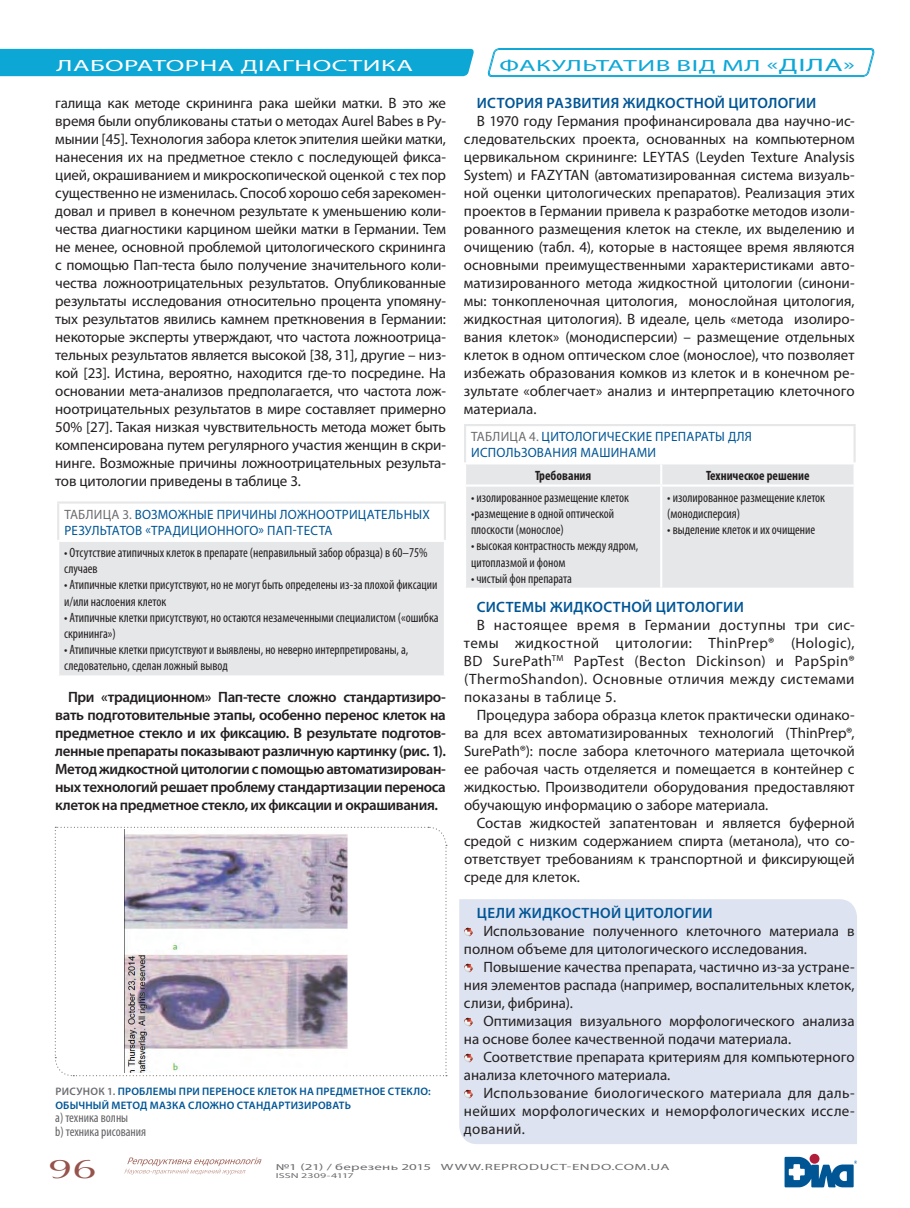
<style>
.page{position:relative;width:910px;height:1208px;background:#fff}
.page>*{position:absolute;margin:0;border:0;box-sizing:border-box;transform-origin:0 0}
.t1{font:27px "AG Opus High Resolution";color:#95534b;scale:1.67 1}
.t2{font:16.2px "Myriad Pro";letter-spacing:.02em;color:#fff;scale:1.67 1}
.t3{font:16.2px "Myriad Pro";letter-spacing:.02em;color:#0da7d6;scale:1.67 1}
.t4{font:15px/18px "Myriad Pro";color:#231f20;text-align:justify}
.t5{font:600 15px/18px "Myriad Pro";letter-spacing:-.025em;color:#231f20;text-align:justify}
.t6{font:600 15px "Myriad Pro";letter-spacing:.02em;color:#005595}
.t7{font:condensed 13.5px/16.2px "Myriad Pro";color:#231f20}
.t8{font:13.5px "Myriad Pro";letter-spacing:.105em;color:#005595}
.t9{font:condensed 13.5px/13.5px "Myriad Pro";color:#636366}
.t10{font:700 condensed 13.5px "Myriad Pro";color:#231f20}
.t11{font:13.5px "Myriad Pro";color:#6c6d70}
.t12{font:600 10.95px "Myriad Pro";color:#005595}
.t13{font:600 10.95px "Myriad Pro";letter-spacing:.03em;color:#6c6d70}
.t14{font:9px "Myriad Pro";letter-spacing:.025em;color:#6c6d70;scale:1.67 1}
.t15{font:7.2px "Myriad Pro";letter-spacing:.01em;color:#6c6d70;scale:1.67 1}
.s1{font-size:18px}
.s2{color:#005595}
.s3{color:#6c6d70}
</style>
<div class="page">
<div style="left:0;top:49px;width:474px;height:27px;background:#0da7d6"></div>
<svg style="left:487px;top:48px;width:388px;height:29px"></svg>
<svg style="left:784px;top:1156px;width:73px;height:31px"></svg>
<div style="left:810px;top:1153px;width:9px;height:10px;background:#b11e3c;border-radius:50%"></div>
<svg style="left:124px;top:1157px;width:138px;height:18px"></svg>
<div style="left:459px;top:899px;width:398px;height:245px;background:#dde3f0"></div>
<svg style="left:464px;top:927px;width:8px;height:9px"></svg>
<svg style="left:464px;top:963px;width:8px;height:9px"></svg>
<svg style="left:464px;top:1017px;width:8px;height:9px"></svg>
<svg style="left:464px;top:1053px;width:8px;height:9px"></svg>
<svg style="left:464px;top:1089px;width:8px;height:9px"></svg>
<div style="left:58px;top:541px;width:387px;height:135px;background:#e6e7e9"></div>
<hr style="left:57px;top:540px;width:389px;height:2px;background:#fff">
<hr style="left:57px;top:542px;width:2px;height:133px;background:#fff">
<hr style="left:444px;top:542px;width:2px;height:133px;background:#fff">
<hr style="left:57px;top:675px;width:389px;height:2px;background:#fff">
<hr style="left:57px;top:501px;width:389px;height:2px;background:#e6e7e9">
<hr style="left:57px;top:503px;width:2px;height:37px;background:#e6e7e9">
<hr style="left:444px;top:503px;width:2px;height:37px;background:#e6e7e9">
<div style="left:466px;top:464px;width:387px;height:123px;background:#e6e7e9"></div>
<hr style="left:660px;top:464px;width:2px;height:20px;background:#fff">
<hr style="left:464px;top:484px;width:197px;height:2px;background:#fff">
<hr style="left:661px;top:484px;width:195px;height:2px;background:#fff">
<hr style="left:660px;top:486px;width:2px;height:101px;background:#fff">
<hr style="left:464px;top:424px;width:197px;height:2px;background:#e6e7e9">
<hr style="left:464px;top:426px;width:2px;height:36px;background:#e6e7e9">
<hr style="left:661px;top:424px;width:195px;height:2px;background:#e6e7e9">
<hr style="left:853px;top:426px;width:3px;height:36px;background:#e6e7e9">
<svg style="left:54px;top:826px;width:393px;height:250px"></svg>
<p class="t2" style="left:56px;top:56px;width:215px">Лабораторна діагностика</p>
<p class="t3" style="left:499px;top:56px;width:214px">Факультатив від МЛ «<span class="s1">ДІЛА</span>»</p>
<p class="t4" style="left:55px;top:94px;width:392px">галища как методе скрининга рака шейки матки. В это же время были опубликованы статьи о методах Aurel Babes в Ру&shy;мынии [45]. Технология забора клеток эпителия шейки матки, нанесения их на предметное стекло с последующей фикса&shy;цией, окрашиванием и микроскопической оценкой с тех пор существенно не изменилась. Способ хорошо себя зарекомен&shy;довал и привел в конечном результате к уменьшению коли&shy;чества диагностики карцином шейки матки в Германии. Тем не менее, основной проблемой цитологического скрининга с помощью Пап-теста было получение значительного коли&shy;чества ложноотрицательных результатов. Опубликованные результаты исследования относительно процента упомяну&shy;тых результатов явились камнем преткновения в Германии: некоторые эксперты утверждают, что частота ложноотрица&shy;тельных результатов является высокой [38, 31], другие – низ&shy;кой [23]. Истина, вероятно, находится где-то посредине. На основании мета-анализов предполагается, что частота лож&shy;ноотрицательных результатов в мире составляет примерно 50% [27]. Такая низкая чувствительность метода может быть компенсирована путем регулярного участия женщин в скри&shy;нинге. Возможные причины ложноотрицательных результа&shy;тов цитологии приведены в таблице 3.</p>
<p class="t6" style="left:477px;top:93px;width:341px">ИСТОРИЯ РАЗВИТИЯ ЖИДКОСТНОЙ ЦИТОЛОГИИ</p>
<p class="t4" style="left:464px;top:112px;width:392px;text-indent:13px">В 1970 году Германия профинансировала два научно-ис&shy;следовательских проекта, основанных на компьютерном цервикальном скрининге: LEYTA S (Leyden Texture Analysis System) и FAZYTAN</p>
<p class="t4" style="left:464px;top:166px;width:392px;text-indent:130px">(автоматизированная система визуаль&shy;ной оценки цитологических препаратов). Реализация этих проектов в Германии привела к разработке методов изоли&shy;рованного размещения клеток на стекле, их выделению и очищению (табл. 4), которые в настоящее время являются основными преимущественными характеристиками авто&shy;матизированного метода жидкостной цитологии (синони&shy;мы: тонкопленочная цитология, монослойная цитология, жидкостная цитология). В идеале, цель «метода изолиро&shy;вания клеток» (монодисперсии) – размещение отдельных клеток в одном оптическом слое (монослое), что позволяет избежать образования комков из клеток и в конечном ре&shy;зультате «облегчает» анализ и интерпретацию клеточного материала.</p>
<p class="t11" style="left:471px;top:428px;width:78px">Таблица 4. <span class="s2">Цито</span></p>
<p class="t8" style="left:575px;top:428px;width:179px">логические препарат ы для</p>
<p class="t8" style="left:471px;top:444px;width:10px">испо</p>
<p class="t8" style="left:506px;top:444px;width:31px">льзова</p>
<p class="t8" style="left:553px;top:444px;width:39px">ния маши</p>
<p class="t8" style="left:620px;top:444px;width:19px">нами</p>
<p class="t10" style="left:535px;top:466px;width:58px">Требования</p>
<p class="t10" style="left:706px;top:466px;width:105px">Техническое решение</p>
<p class="t7" style="left:471px;top:489px;width:159px">• изолированное размещение клеток</p>
<p class="t7" style="left:471px;top:505px;width:145px">•размещение в одной оптической плоскости (монослое)</p>
<p class="t7" style="left:471px;top:537px;width:169px">• высокая контрастность между ядром, цитоплазмой и фоном</p>
<p class="t7" style="left:471px;top:570px;width:102px">• чистый фон препарата</p>
<p class="t7" style="left:667px;top:489px;width:159px">• изолированное размещение клеток (монодисперсия)</p>
<p class="t7" style="left:667px;top:521px;width:150px">• выделение клеток и их очищение</p>
<p class="t8" style="left:64px;top:506px;width:262px"><span class="s3">Таблица 3.</span> Возможные причины ложноот</p>
<p class="t8" style="left:342px;top:506px;width:90px">рицат ельных</p>
<p class="t8" style="left:64px;top:522px;width:45px">результатов</p>
<p class="t8" style="left:145px;top:522px;width:174px">«традиционного» Пап-теста</p>
<p class="t7" style="left:64px;top:544px;width:365px">• Отсутствие атипичных клеток в препарате (неправильный забор образца) в 60–75% случаев</p>
<p class="t7" style="left:64px;top:576px;width:375px">• Атипичные клетки присутствуют, но не могут быть определены из-за плохой фиксации и/или наслоения клеток</p>
<p class="t7" style="left:64px;top:609px;width:376px">• Атипичные клетки присутствуют, но остаются незамеченными специалистом («ошибка скрининга»)</p>
<p class="t7" style="left:64px;top:641px;width:346px">• Атипичные клетки присутствуют и выявлены, но неверно интерпретированы, а, следовательно, сделан ложный вывод</p>
<p class="t6" style="left:477px;top:597px;width:268px">СИСТЕМЫ ЖИДКОСТНОЙ ЦИТОЛОГИИ</p>
<p class="t4" style="left:464px;top:616px;width:392px;text-indent:13px">В настоящее время в Германии доступны три сис&shy;темы жидкостной цитологии: ThinPrep® (Hologic), BD SurePath<sup>TM</sup> PapTest (Becton Dickinson) и PapSpin® (ThermoShandon). Основные отличия между системами показаны в таблице 5.</p>
<p class="t4" style="left:464px;top:706px;width:392px;text-indent:13px">Процедура забора образца клеток практически одинако&shy;ва для всех автоматизированных технологий (ThinPrep®, SurePath®): после забора клеточного материала щеточкой ее рабочая часть отделяется и помещается в контейнер с жидкостью. Производители оборудования предоставляют обучающую информацию о заборе материала.</p>
<p class="t4" style="left:464px;top:814px;width:392px;text-indent:13px">Состав жидкостей запатентован и является буферной средой с низким содержанием спирта (метанола), что со&shy;ответствует требованиям к транспортной и фиксирующей среде для клеток.</p>
<p class="t6" style="left:477px;top:903px;width:237px">ЦЕЛИ ЖИДКОСТНОЙ ЦИТОЛОГИИ</p>
<p class="t4" style="left:464px;top:922px;width:392px;text-indent:20px">Использование полученного клеточного материала в полном объеме для цитологического исследования.</p>
<p class="t4" style="left:464px;top:958px;width:392px;text-indent:19px">Повышение качества препарата, частично из-за устране&shy;ния элементов распада (например, воспалительных клеток, слизи, фибрина).</p>
<p class="t4" style="left:464px;top:1012px;width:392px;text-indent:20px">Оптимизация визуального морфологического анализа на основе более качественной подачи материала.</p>
<p class="t4" style="left:464px;top:1048px;width:392px;text-indent:20px">Соответствие препарата критериям для компьютерного анализа клеточного материала.</p>
<p class="t4" style="left:464px;top:1084px;width:392px;text-indent:20px">Использование биологического материала для даль&shy;нейших морфологических и неморфологических иссле&shy;дований.</p>
<p class="t5" style="left:55px;top:688px;width:392px;text-indent:13px">При «традиционном» Пап-тесте сложно стандартизиро&shy;вать подготовительные этапы, особенно перенос клеток на предметное стекло и их фиксацию. В результате подготов&shy;ленные препараты показывают различную картинку (рис. 1).<br>Метод жидкостной цитологии с помощью автоматизирован&shy;ных технологий решает проблему стандартизации переноса клеток на предметное стекло, их фиксации и окрашивания.</p>
<p class="t13" style="left:55px;top:1084px;width:94px">РИСУНОК 1. <span class="s2">Про блемы</span></p>
<p class="t12" style="left:179px;top:1084px;width:8px">при</p>
<p class="t12" style="left:202px;top:1084px;width:8px">переносе</p>
<p class="t12" style="left:257px;top:1084px;width:8px">клеток</p>
<p class="t12" style="left:299px;top:1084px;width:25px">на предметное</p>
<p class="t12" style="left:388px;top:1084px;width:8px">стекло</p>
<p class="t12" style="left:428px;top:1084px;width:4px">:</p>
<p class="t12" style="left:55px;top:1097px;width:36px">обычный</p>
<p class="t12" style="left:111px;top:1097px;width:9px">метод</p>
<p class="t12" style="left:150px;top:1097px;width:9px">мазка</p>
<p class="t12" style="left:188px;top:1097px;width:9px">сложно</p>
<p class="t12" style="left:237px;top:1097px;width:8px">стандартизировать</p>
<p class="t9" style="left:55px;top:1110px;width:92px">а) техника волны<br>b) техника рисования</p>
<h1 class="t1" style="left:48px;top:1153px;width:31px">96</h1>
<p class="t14" style="left:276px;top:1161px;width:237px">№1 (21) / березень 2015 www.reproduct-endo.com.ua</p>
<p class="t15" style="left:276px;top:1170px;width:48px">ISSN 2309-4117</p>
</div>
